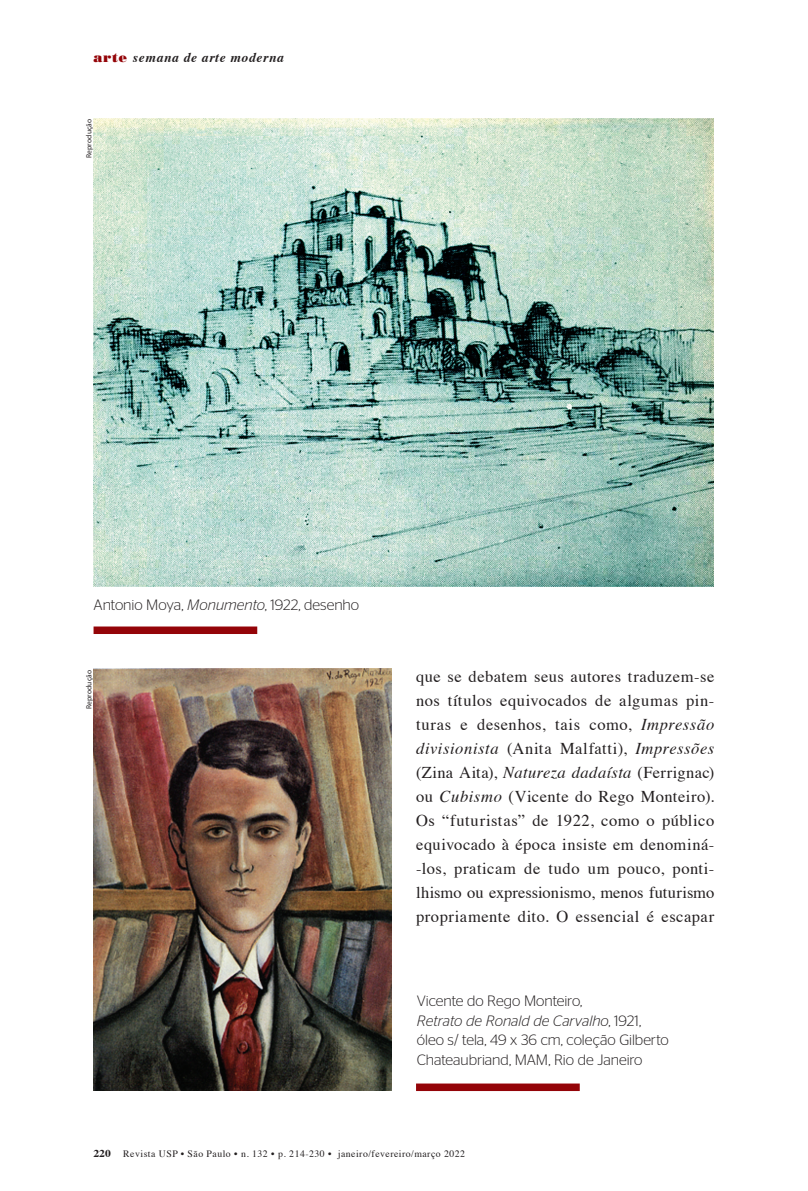
<style>
.page{position:relative;width:808px;height:1191px;background:#fff}
.page>*{position:absolute;margin:0;border:0;box-sizing:border-box;transform-origin:0 0}
.t1{font:16.5px/24px "Times";letter-spacing:.025em;color:#231f20;text-align:justify}
.t2{font:300 15px/19.6px "Stag Sans";letter-spacing:-.005em;color:#231f20}
.t3{font:italic 700 13.5px "Times";letter-spacing:.05em;color:#231f20}
.t4{font:9.75px "Times";letter-spacing:.05em;color:#231f20}
.t5{font:7.5px "Myriad Pro";letter-spacing:.02em;color:#231f20}
.s1{font-family:"Bodoni Poster";font-weight:400;font-style:normal;color:#940408}
.s2{font-style:italic}
.s3{font-weight:700;font-size:10.5px}
</style>
<div class="page">
<img style="left:94px;top:118px;width:620px;height:468px">
<div style="left:416px;top:1083px;width:164px;height:8px;background:#940408"></div>
<div style="left:94px;top:626px;width:163px;height:8px;background:#940408"></div>
<img style="left:93px;top:668px;width:298px;height:422px">
<p class="t3" style="left:94px;top:44px;width:192px"><span class="s1">arte</span> semana de arte moderna</p>
<p class="t5" style="left:84px;top:158px;width:41px;rotate:-90deg">Reprodução</p>
<p class="t2" style="left:94px;top:595px;width:267px">Antonio Moya, <span class="s2">Monumento</span>, 1922, desenho</p>
<p class="t5" style="left:84px;top:709px;width:41px;rotate:-90deg">Reprodução</p>
<p class="t1" style="left:416px;top:663px;width:300px">que se debatem seus autores traduzem-se nos títulos equivocados de algumas pin&shy;turas e desenhos, tais como, <span class="s2">Impressão divisionista</span> (Anita Malfatti), <span class="s2">Impressões </span>(Zina Aita), <span class="s2">Natureza dadaísta</span> (Ferrignac) ou <span class="s2">Cubismo</span> (Vicente do Rego Monteiro).<br>Os “futuristas” de 1922, como o público equivocado à época insiste em denominá--los, praticam de tudo um pouco, ponti&shy;lhismo ou expressionismo, menos futurismo propriamente dito. O essencial é escapar</p>
<p class="t2" style="left:417px;top:991px;width:253px">Vicente do Rego Monteiro,<br><span class="s2">Retrato de Ronald de Carvalho</span>, 1921, óleo s/ tela, 49 x 36 cm, coleção Gilberto Chateaubriand, MAM, Rio de Janeiro</p>
<p class="t4" style="left:94px;top:1144px;width:373px"><span class="s3">220</span> Revista USP • São Paulo • n. 132 • p. 214-230 • janeiro/fevereiro/março 2022</p>
</div>
